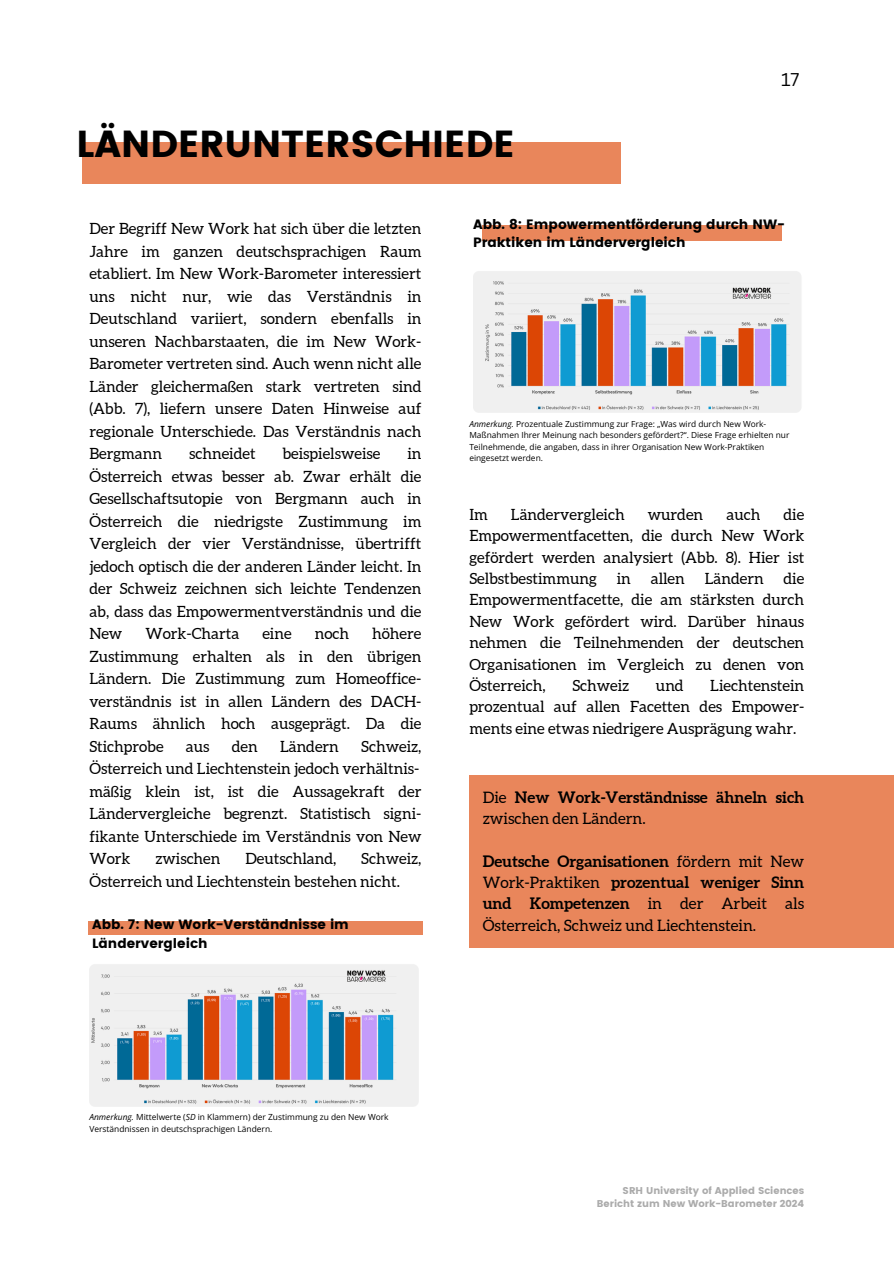
<style>
.page{position:relative;width:894px;height:1264px;background:#fff}
.page>*{position:absolute;margin:0;border:0;box-sizing:border-box;transform-origin:0 0}
.t1{font:37.5px "Poppins";color:#000}
.t2{font:18px "Canva Sans";color:#000}
.t3{font:15.75px/21.3px "Aleo";color:#000;text-align:justify}
.t4{font:700 15.75px/21.3px "Aleo";color:#000}
.t5{font:15.45px/22.5px "Aleo";color:#000;text-align:justify}
.t6{font:13.5px/18.3px "Poppins";color:#000}
.t7{font:9.9px/13.5px "Poppins";color:#ababab;text-align:right}
.t8{font:8.4px/11.1px "Open Sans";color:#000}
.s1{font-style:italic}
.s2{font-weight:400}
.s3{font-weight:700}
</style>
<div class="page">
<div style="left:82px;top:142px;width:538px;height:42px;background:#e9865b"></div>
<div style="left:88px;top:921px;width:334px;height:13px;background:#e9865b"></div>
<img style="left:89px;top:964px;width:329px;height:141px">
<div style="left:482px;top:225px;width:300px;height:15px;background:#e9865b"></div>
<div style="left:469px;top:775px;width:424px;height:172px;background:#e9865b"></div>
<img style="left:473px;top:271px;width:328px;height:142px">
<h1 class="t1" style="left:76px;top:122px;width:440px">LÄNDERUNTERSCHIEDE</h1>
<p class="t2" style="left:780px;top:66px;width:20px">17</p>
<p class="t5" style="left:89px;top:217px;width:333px">Der Begriff New Work hat sich über die letzten Jahre im ganzen deutschsprachigen Raum etabliert. Im New Work-Barometer interessiert uns nicht nur, wie das Verständnis in Deutschland variiert, sondern ebenfalls in unseren Nachbarstaaten, die im New Work-Barometer vertreten sind. Auch wenn nicht alle Länder gleichermaßen stark vertreten sind (Abb. 7), liefern unsere Daten Hinweise auf regionale Unterschiede. Das Verständnis nach Bergmann</p>
<p class="t5" style="left:189px;top:442px;width:68px">schneidet</p>
<p class="t5" style="left:282px;top:442px;width:99px">beispielsweise</p>
<p class="t5" style="left:89px;top:442px;width:333px;text-indent:318px">in Österreich etwas besser ab. Zwar erhält die Gesellschaftsutopie von Bergmann auch in Österreich die niedrigste Zustimmung im Vergleich der vier Verständnisse, übertrifft jedoch optisch die der anderen Länder leicht. In der Schweiz zeichnen sich leichte Tendenzen ab, dass das Empowermentverständnis und die New</p>
<p class="t5" style="left:145px;top:622px;width:95px">Work-Charta</p>
<p class="t5" style="left:262px;top:622px;width:31px">eine</p>
<p class="t5" style="left:314px;top:622px;width:36px">noch</p>
<p class="t5" style="left:89px;top:622px;width:333px;text-indent:283px">höhere Zustimmung erhalten als in den übrigen Ländern. Die Zustimmung zum Homeoffice&shy;verständnis ist in allen Ländern des DACH-Raums ähnlich hoch ausgeprägt. Da die Stichprobe</p>
<p class="t5" style="left:186px;top:735px;width:25px">aus</p>
<p class="t5" style="left:232px;top:735px;width:27px">den</p>
<p class="t5" style="left:280px;top:735px;width:60px">Ländern</p>
<p class="t5" style="left:89px;top:735px;width:333px;text-align:left;text-indent:272px">Schweiz, Österreich und Liechtenstein jedoch verhältnis&shy;mäßig klein ist, ist die Aussagekraft der Ländervergleiche begrenzt. Statistisch signi&shy;fikante Unterschiede im Verständnis von New Work</p>
<p class="t5" style="left:155px;top:847px;width:67px">zwischen</p>
<p class="t5" style="left:245px;top:847px;width:92px">Deutschland,</p>
<p class="t5" style="left:89px;top:847px;width:333px;text-indent:272px">Schweiz,<br>Österreich und Liechtenstein bestehen nicht.</p>
<h4 class="t6" style="left:92px;top:915px;width:258px">Abb. 7: New Work-Verständnisse im<br>Ländervergleich</h4>
<p class="t6" style="left:473px;top:216px;width:313px">Abb. 8: Empowermentförderung durch NW-<br>Praktiken im Ländervergleich</p>
<p class="t8" style="left:469px;top:418px;width:321px"><span class="s1">Anmerkung.</span> Prozentuale Zustimmung zur Frage: „Was wird durch New Work-Maßnahmen Ihrer Meinung nach besonders gefördert?“. Diese Frage erhielten nur Teilnehmende, die angaben, dass in ihrer Organisation New Work-Praktiken eingesetzt werden.</p>
<h2 class="t5" style="left:469px;top:504px;width:336px;line-height:21.3px;text-indent:314px">die Empowermentfacetten, die durch New Work gefördert werden analysiert (Abb. 8). Hier ist Selbstbestimmung</h2>
<h2 class="t5" style="left:469px;top:503px;width:20px">Im</h2>
<h2 class="t5" style="left:511px;top:503px;width:115px">Ländervergleich</h2>
<h2 class="t5" style="left:647px;top:503px;width:57px">wurden</h2>
<h2 class="t5" style="left:726px;top:503px;width:35px">auch</h2>
<h2 class="t5" style="left:469px;top:568px;width:336px;line-height:21.3px;text-indent:314px">die Empowermentfacette, die am stärksten durch New Work gefördert wird. Darüber hinaus nehmen die Teilnehmenden der deutschen Organisationen im Vergleich zu denen von Österreich,</h2>
<h2 class="t5" style="left:616px;top:567px;width:16px">in</h2>
<h2 class="t5" style="left:650px;top:567px;width:36px">allen</h2>
<h2 class="t5" style="left:704px;top:567px;width:60px">Ländern</h2>
<h2 class="t5" style="left:572px;top:674px;width:58px">Schweiz</h2>
<h2 class="t5" style="left:655px;top:674px;width:29px">und</h2>
<h2 class="t5" style="left:469px;top:675px;width:336px;line-height:21.3px;text-indent:241px">Liechtenstein prozentual auf allen Facetten des Empower&shy;ments eine etwas niedrigere Ausprägung wahr.</h2>
<h5 class="t4" style="left:482px;top:786px;width:323px"><span class="s2">Die</span> New Work-Verständnisse ähneln sich <span class="s2">zwischen den Ländern.</span></h5>
<p class="t3" style="left:482px;top:850px;width:323px"><span class="s3">Deutsche Organisationen</span> fördern mit New Work-Praktiken <span class="s3">prozentual weniger Sinn und Kompetenzen</span> in der Arbeit als Österreich, Schweiz und Liechtenstein.</p>
<p class="t8" style="left:89px;top:1111px;width:301px"><span class="s1">Anmerkung.</span> Mittelwerte (<span class="s1">SD</span> in Klammern) der Zustimmung zu den New Work<br>Verständnissen in deutschsprachigen Ländern.</p>
<p class="t7" style="left:596px;top:1183px;width:209px">SRH University of Applied Sciences<br>Bericht zum New Work-Barometer 2024</p>
</div>
